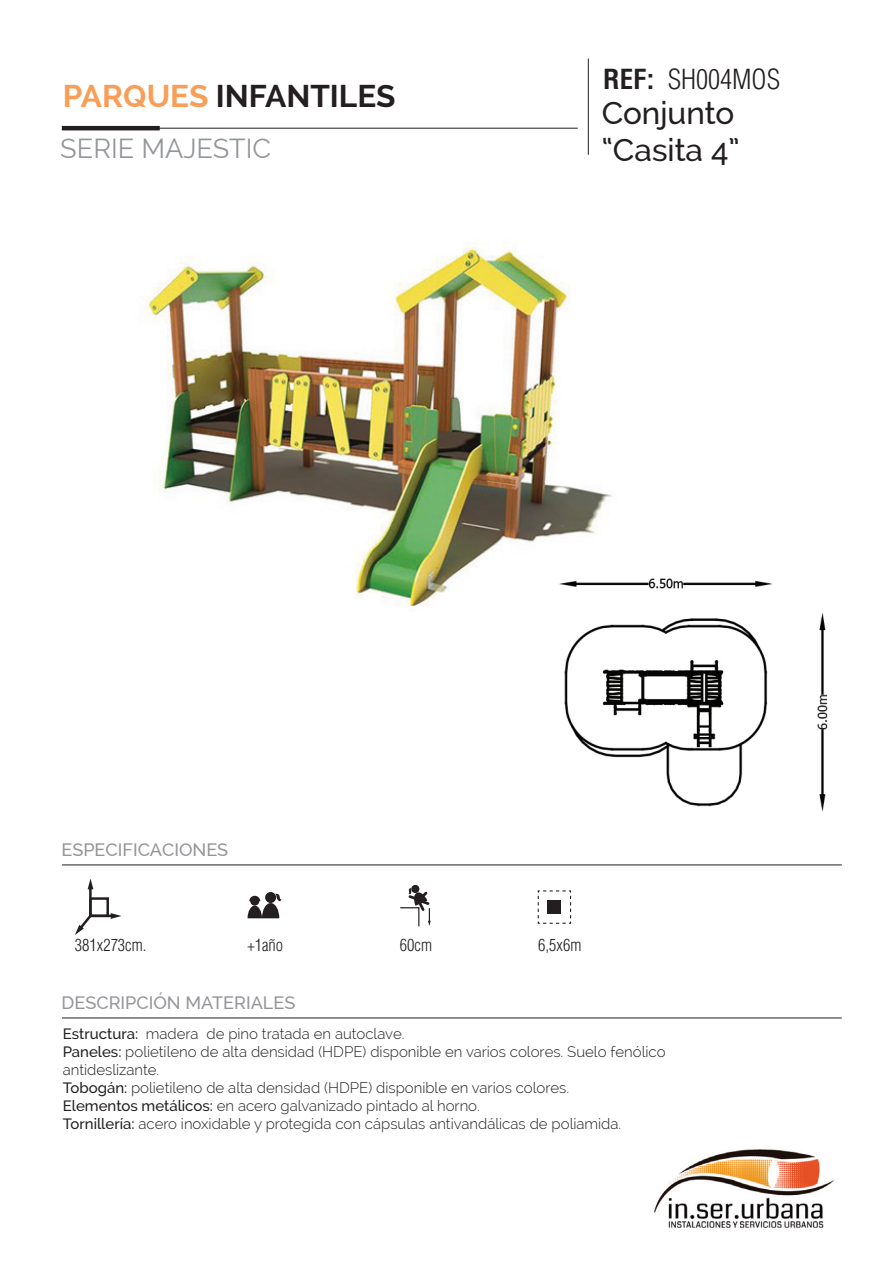
<style>
.page{position:relative;width:893px;height:1263px;background:#fff}
.page>*{position:absolute;margin:0;border:0;box-sizing:border-box;transform-origin:0 0}
.t1{font:500 31.5px/37.8px "Raleway";color:#231f20}
.t2{font:700 31.5px "Raleway";color:#231f20}
.t3{font:27px "Raleway";color:#939598}
.t4{font:300 condensed 27px "Helvetica LT Std";color:#231f20}
.t5{font:500 18px "Raleway";color:#939598}
.t6{font:300 condensed 16.5px "Helvetica LT Std";color:#231f20}
.t7{font:300 15px/18px "Raleway";color:#231f20}
.s1{color:#f89e58}
.s2{font-weight:700}
.s3{font-weight:500}
</style>
<div class="page">
<hr style="left:62px;top:864px;width:780px;height:1px;background:#231f20">
<div style="left:89px;top:897px;width:20px;height:20px;border:2px solid #231f20"></div>
<hr style="left:89px;top:887px;width:3px;height:29px;background:#231f20">
<svg style="left:88px;top:878px;width:5px;height:11px"></svg>
<svg style="left:75px;top:912px;width:19px;height:23px"></svg>
<hr style="left:90px;top:915px;width:23px;height:2px;background:#231f20">
<svg style="left:111px;top:913px;width:10px;height:6px"></svg>
<svg style="left:248px;top:893px;width:33px;height:25px"></svg>
<svg style="left:537px;top:890px;width:35px;height:34px"></svg>
<svg style="left:400px;top:884px;width:31px;height:43px"></svg>
<hr style="left:63px;top:128px;width:515px;height:1px;background:#231f20">
<hr style="left:62px;top:126px;width:98px;height:4px;background:#231f20">
<hr style="left:588px;top:59px;width:1px;height:96px;background:#231f20">
<hr style="left:62px;top:1017px;width:780px;height:1px;background:#231f20">
<img style="left:654px;top:1149px;width:180px;height:79px">
<img style="left:143px;top:245px;width:469px;height:363px">
<img style="left:505px;top:563px;width:323px;height:249px">
<h1 class="t2" style="left:63px;top:78px;width:334px"><span class="s1">PARQUES</span> INFANTILES</h1>
<h2 class="t3" style="left:60px;top:133px;width:212px">SERIE MAJESTIC</h2>
<h2 class="t4" style="left:603px;top:62px;width:178px"><span class="s2">REF:</span> SH004MOS</h2>
<h1 class="t1" style="left:602px;top:94px;width:140px">Conjunto “Casita 4”</h1>
<p class="t5" style="left:62px;top:839px;width:168px">ESPECIFICACIONES</p>
<p class="t6" style="left:75px;top:934px;width:73px">381x273cm.</p>
<p class="t6" style="left:248px;top:934px;width:37px">+1año</p>
<p class="t6" style="left:400px;top:934px;width:34px">60cm</p>
<p class="t6" style="left:538px;top:934px;width:45px">6,5x6m</p>
<p class="t5" style="left:62px;top:992px;width:235px">DESCRIPCIÓN MATERIALES</p>
<p class="t7" style="left:63px;top:1025px;width:604px"><span class="s3">Estructura:</span> madera de pino tratada en autoclave.<br><span class="s3">Paneles:</span> polietileno de alta densidad (HDPE) disponible en varios colores. Suelo fenólico antideslizante.<br><span class="s3">Tobogán:</span> polietileno de alta densidad (HDPE) disponible en varios colores.<br><span class="s3">Elementos metálicos:</span> en acero galvanizado pintado al horno.<br><span class="s3">Tornillería:</span> acero inoxidable y protegida con cápsulas antivandálicas de poliamida.</p>
</div>
